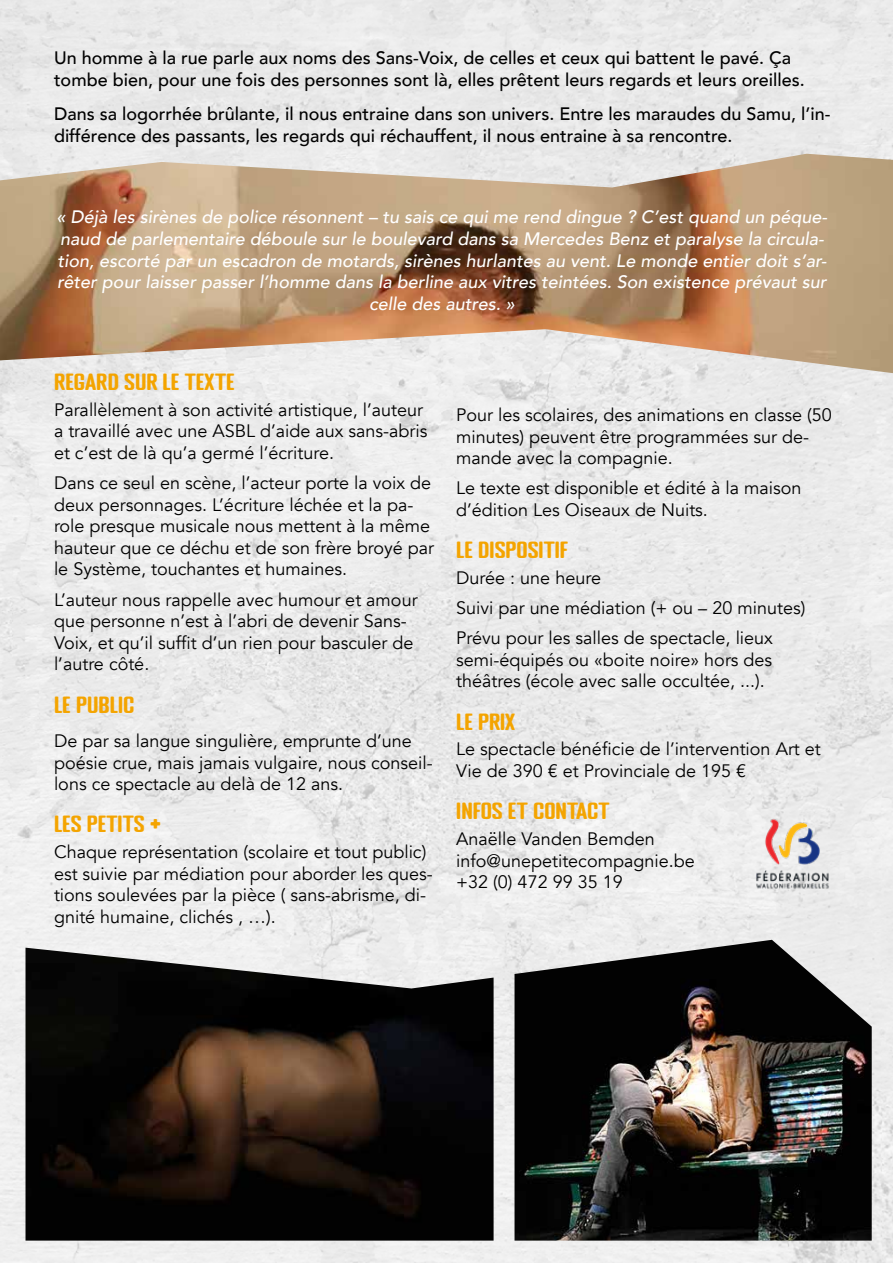
<style>
.page{position:relative;width:893px;height:1263px;background:#fff}
.page>*{position:absolute;margin:0;border:0;box-sizing:border-box;transform-origin:0 0}
.t1{font:21px "PASTI";color:#f4a400}
.t2{font:18px/21.6px "Avenir";color:#000}
.t3{font:italic 500 18px/21.6px "Avenir";color:#fff;text-align:center}
.t4{font:500 18px/21.6px "Avenir";color:#000}
</style>
<div class="page">
<img style="left:0;top:0;width:893px;height:1263px">
<img style="left:514px;top:940px;width:358px;height:300px">
<img style="left:26px;top:948px;width:468px;height:292px">
<img style="left:0;top:154px;width:893px;height:219px">
<img style="left:752px;top:812px;width:82px;height:82px">
<p class="t4" style="left:54px;top:46px;width:752px">Un homme à la rue parle aux noms des Sans-Voix, de celles et ceux qui battent le pavé. Ça tombe bien, pour une fois des personnes sont là, elles prêtent leurs regards et leurs oreilles.</p>
<p class="t4" style="left:54px;top:102px;width:778px">Dans sa logorrhée brûlante, il nous entraine dans son univers. Entre les maraudes du Samu, l’in&shy;différence des passants, les regards qui réchauffent, il nous entraine à sa rencontre.</p>
<p class="t3" style="left:57px;top:207px;width:772px">« Déjà les sirènes de police résonnent – tu sais ce qui me rend dingue ? C’est quand un péque&shy;naud de parlementaire déboule sur le boulevard dans sa Mercedes Benz et paralyse la circula&shy;tion, escorté par un escadron de motards, sirènes hurlantes au vent. Le monde entier doit s’ar&shy;rêter pour laisser passer l’homme dans la berline aux vitres teintées. Son existence prévaut sur celle des autres. »</p>
<p class="t1" style="left:54px;top:369px;width:182px">REGARD SUR LE TEXTE</p>
<p class="t2" style="left:54px;top:399px;width:375px">Parallèlement à son activité artistique, l’auteur a travaillé avec une ASBL d’aide aux sans-abris et c’est de là qu’a germé l’écriture.</p>
<p class="t2" style="left:54px;top:472px;width:382px">Dans ce seul en scène, l’acteur porte la voix de deux personnages. L’écriture léchée et la pa&shy;role presque musicale nous mettent à la même hauteur que ce déchu et de son frère broyé par le Système, touchantes et humaines.</p>
<p class="t2" style="left:54px;top:589px;width:365px">L’auteur nous rappelle avec humour et amour que personne n’est à l’abri de devenir Sans-Voix, et qu’il suffit d’un rien pour basculer de l’autre côté.</p>
<p class="t1" style="left:54px;top:691px;width:82px">LE PUBLIC</p>
<p class="t2" style="left:54px;top:730px;width:380px">De par sa langue singulière, emprunte d’une poésie crue, mais jamais vulgaire, nous conseil&shy;lons ce spectacle au delà de 12 ans.</p>
<p class="t1" style="left:54px;top:811px;width:109px">LES PETITS +</p>
<p class="t2" style="left:54px;top:841px;width:380px">Chaque représentation (scolaire et tout public) est suivie par médiation pour aborder les ques&shy;tions soulevées par la pièce ( sans-abrisme, di&shy;gnité humaine, clichés , …).</p>
<p class="t2" style="left:456px;top:404px;width:377px">Pour les scolaires, des animations en classe (50 minutes) peuvent être programmées sur de&shy;mande avec la compagnie.</p>
<p class="t2" style="left:456px;top:478px;width:347px">Le texte est disponible et édité à la maison d’édition Les Oiseaux de Nuits.</p>
<p class="t1" style="left:456px;top:537px;width:113px">LE DISPOSITIF</p>
<p class="t2" style="left:456px;top:563px;width:351px;line-height:30.2px">Durée : une heure<br>Suivi par une médiation (+ ou – 20 minutes)<br>Prévu pour les salles de spectacle, lieux</p>
<p class="t2" style="left:456px;top:649px;width:318px">semi-équipés ou «boite noire» hors des théâtres (école avec salle occultée, ...).</p>
<p class="t1" style="left:456px;top:708px;width:60px">LE PRIX</p>
<p class="t2" style="left:456px;top:739px;width:366px">Le spectacle bénéficie de l’intervention Art et<br>Vie de 390 € et Provinciale de 195 €</p>
<p class="t1" style="left:456px;top:798px;width:155px">INFOS ET CONTACT</p>
<p class="t2" style="left:456px;top:828px;width:240px">Anaëlle Vanden Bemden info@unepetitecompagnie.be +32 (0) 472 99 35 19</p>
</div>
